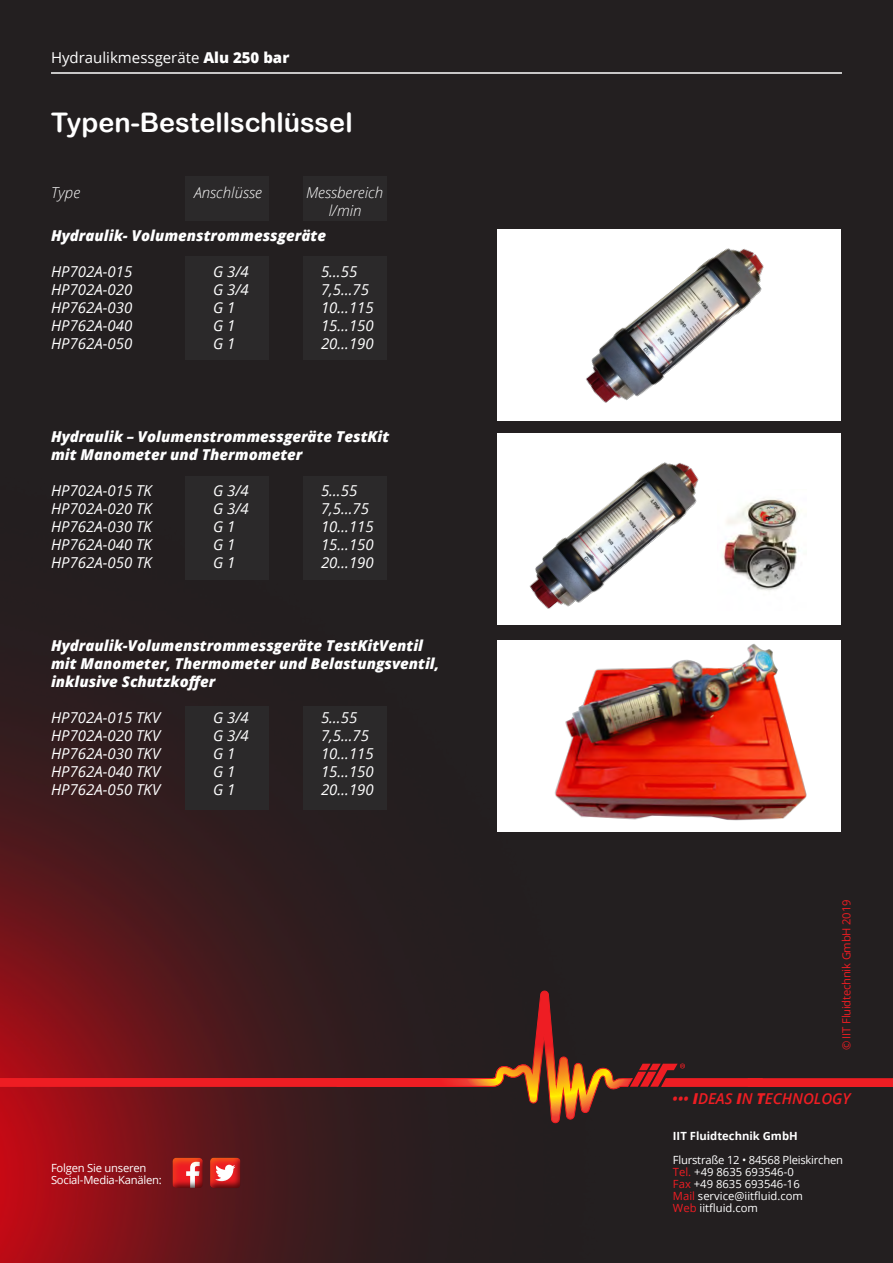
<style>
.page{position:relative;width:893px;height:1263px;background:#231f20}
.page>*{position:absolute;margin:0;border:0;box-sizing:border-box;transform-origin:0 0}
.t1{font:27px "Arial Rounded MT Bold";color:#fff}
.t2{font:italic 15px "Open Sans";color:#fff}
.t3{font:italic 800 15px/18px "Open Sans";color:#fff}
.t4{font:italic 300 15px/18px "Open Sans";color:#fff;text-align:center}
.t5{font:15px "Open Sans";color:#fff}
.t6{font:italic 600 15px "Open Sans";color:#ee1d23}
.t7{font:11.25px/12px "Open Sans";color:#fff}
.t8{font:11.25px/12px "Open Sans";letter-spacing:-.02em;color:#fff}
.t9{font:11.25px "Open Sans";letter-spacing:-.02em;color:#ee1d23}
.t10{font:700 11.25px "Open Sans";color:#fff}
.s1{font-weight:800}
.s2{color:#ee1d23}
</style>
<div class="page">
<img style="left:0;top:693px;width:689px;height:570px">
<div style="left:186px;top:176px;width:83px;height:44px;background:#2b292a"></div>
<div style="left:186px;top:257px;width:83px;height:103px;background:#2b292a"></div>
<div style="left:186px;top:476px;width:83px;height:104px;background:#2b292a"></div>
<div style="left:186px;top:706px;width:83px;height:103px;background:#2b292a"></div>
<div style="left:304px;top:176px;width:83px;height:44px;background:#2b292a"></div>
<div style="left:304px;top:257px;width:83px;height:103px;background:#2b292a"></div>
<div style="left:304px;top:476px;width:83px;height:104px;background:#2b292a"></div>
<div style="left:304px;top:706px;width:83px;height:103px;background:#2b292a"></div>
<svg style="left:337px;top:990px;width:411px;height:133px"></svg>
<svg style="left:0;top:1064px;width:528px;height:24px"></svg>
<svg style="left:748px;top:1078px;width:145px;height:9px"></svg>
<svg style="left:630px;top:1063px;width:55px;height:24px"></svg>
<div style="left:497px;top:230px;width:344px;height:191px;background:#fff"></div>
<img style="left:586px;top:248px;width:178px;height:155px">
<div style="left:497px;top:434px;width:344px;height:191px;background:#fff"></div>
<div style="left:497px;top:640px;width:344px;height:191px;background:#fff"></div>
<img style="left:554px;top:644px;width:253px;height:177px">
<img style="left:722px;top:498px;width:78px;height:93px">
<hr style="left:51px;top:72px;width:791px;height:2px;background:#fff">
<div style="left:172px;top:1155px;width:33px;height:33px;background:#231f20;opacity:.75"></div>
<div style="left:208px;top:1157px;width:33px;height:33px;background:#231f20;opacity:.75"></div>
<img style="left:529px;top:462px;width:170px;height:147px">
<p class="t5" style="left:51px;top:47px;width:240px">Hydraulikmessgeräte <span class="s1">Alu 250 bar</span></p>
<h1 class="t1" style="left:51px;top:107px;width:303px">Typen-Bestellschlüssel</h1>
<p class="t4" style="left:51px;top:183px;width:31px">Type</p>
<p class="t4" style="left:194px;top:183px;width:69px">Anschlüsse</p>
<p class="t4" style="left:306px;top:183px;width:79px">Messbereich l/min</p>
<p class="t3" style="left:51px;top:226px;width:277px">Hydraulik- Volumenstrommessgeräte</p>
<p class="t2" style="left:51px;top:261px;width:83px">HP702A-015</p>
<p class="t2" style="left:213px;top:261px;width:37px">G 3/4</p>
<p class="t2" style="left:321px;top:261px;width:38px">5…55</p>
<p class="t2" style="left:51px;top:279px;width:83px">HP702A-020</p>
<p class="t2" style="left:213px;top:279px;width:37px">G 3/4</p>
<p class="t2" style="left:321px;top:279px;width:50px">7,5…75</p>
<p class="t2" style="left:51px;top:297px;width:83px">HP762A-030</p>
<p class="t2" style="left:213px;top:297px;width:24px">G 1</p>
<p class="t2" style="left:321px;top:297px;width:54px">10…115</p>
<p class="t2" style="left:51px;top:315px;width:83px">HP762A-040</p>
<p class="t2" style="left:213px;top:315px;width:24px">G 1</p>
<p class="t2" style="left:321px;top:315px;width:54px">15…150</p>
<p class="t2" style="left:51px;top:333px;width:83px">HP762A-050</p>
<p class="t2" style="left:213px;top:333px;width:24px">G 1</p>
<p class="t2" style="left:321px;top:333px;width:54px">20…190</p>
<p class="t3" style="left:51px;top:427px;width:340px">Hydraulik – Volumenstrommessgeräte TestKit mit Manometer und Thermometer</p>
<p class="t2" style="left:51px;top:480px;width:102px">HP702A-015 TK</p>
<p class="t2" style="left:213px;top:480px;width:37px">G 3/4</p>
<p class="t2" style="left:321px;top:480px;width:38px">5…55</p>
<p class="t2" style="left:51px;top:498px;width:102px">HP702A-020 TK</p>
<p class="t2" style="left:213px;top:498px;width:37px">G 3/4</p>
<p class="t2" style="left:321px;top:498px;width:50px">7,5…75</p>
<p class="t2" style="left:51px;top:516px;width:102px">HP762A-030 TK</p>
<p class="t2" style="left:213px;top:516px;width:24px">G 1</p>
<p class="t2" style="left:321px;top:516px;width:54px">10…115</p>
<p class="t2" style="left:51px;top:534px;width:102px">HP762A-040 TK</p>
<p class="t2" style="left:213px;top:534px;width:24px">G 1</p>
<p class="t2" style="left:321px;top:534px;width:54px">15…150</p>
<p class="t2" style="left:51px;top:552px;width:102px">HP762A-050 TK</p>
<p class="t2" style="left:213px;top:552px;width:24px">G 1</p>
<p class="t2" style="left:321px;top:552px;width:54px">20…190</p>
<p class="t3" style="left:51px;top:636px;width:390px">Hydraulik-Volumenstrommessgeräte TestKitVentil mit Manometer, Thermometer und Belastungsventil, inklusive Schutzkoffer</p>
<p class="t2" style="left:51px;top:707px;width:111px">HP702A-015 TKV</p>
<p class="t2" style="left:213px;top:707px;width:37px">G 3/4</p>
<p class="t2" style="left:321px;top:707px;width:38px">5…55</p>
<p class="t2" style="left:51px;top:725px;width:111px">HP702A-020 TKV</p>
<p class="t2" style="left:213px;top:725px;width:37px">G 3/4</p>
<p class="t2" style="left:321px;top:725px;width:50px">7,5…75</p>
<p class="t2" style="left:51px;top:743px;width:111px">HP762A-030 TKV</p>
<p class="t2" style="left:213px;top:743px;width:24px">G 1</p>
<p class="t2" style="left:321px;top:743px;width:54px">10…115</p>
<p class="t2" style="left:51px;top:761px;width:111px">HP762A-040 TKV</p>
<p class="t2" style="left:213px;top:761px;width:24px">G 1</p>
<p class="t2" style="left:321px;top:761px;width:54px">15…150</p>
<p class="t2" style="left:51px;top:779px;width:111px">HP762A-050 TKV</p>
<p class="t2" style="left:213px;top:779px;width:24px">G 1</p>
<p class="t2" style="left:321px;top:779px;width:54px">20…190</p>
<p class="t8" style="left:51px;top:1161px;width:112px">Folgen Sie unseren<br>Social-Media-Kanälen:</p>
<p class="t9" style="left:839px;top:1050px;width:152px;rotate:-90deg">© IIT Fluidtechnik GmbH 2019</p>
<p class="t6" style="left:672px;top:1088px;width:180px">••• <span class="s1">I</span>DEAS <span class="s1">I</span>N <span class="s1">T</span>ECHNOLOGY</p>
<p class="t10" style="left:673px;top:1128px;width:126px">IIT Fluidtechnik GmbH</p>
<p class="t7" style="left:673px;top:1153px;width:172px">Flurstraße 12 • 84568 Pleiskirchen<br><span class="s2">Tel.</span> +49 8635 693546-0<br><span class="s2">Fax</span> +49 8635 693546-16<br><span class="s2">Mail</span> service@iitfluid.com<br><span class="s2">Web</span> iitfluid.com</p>
</div>
